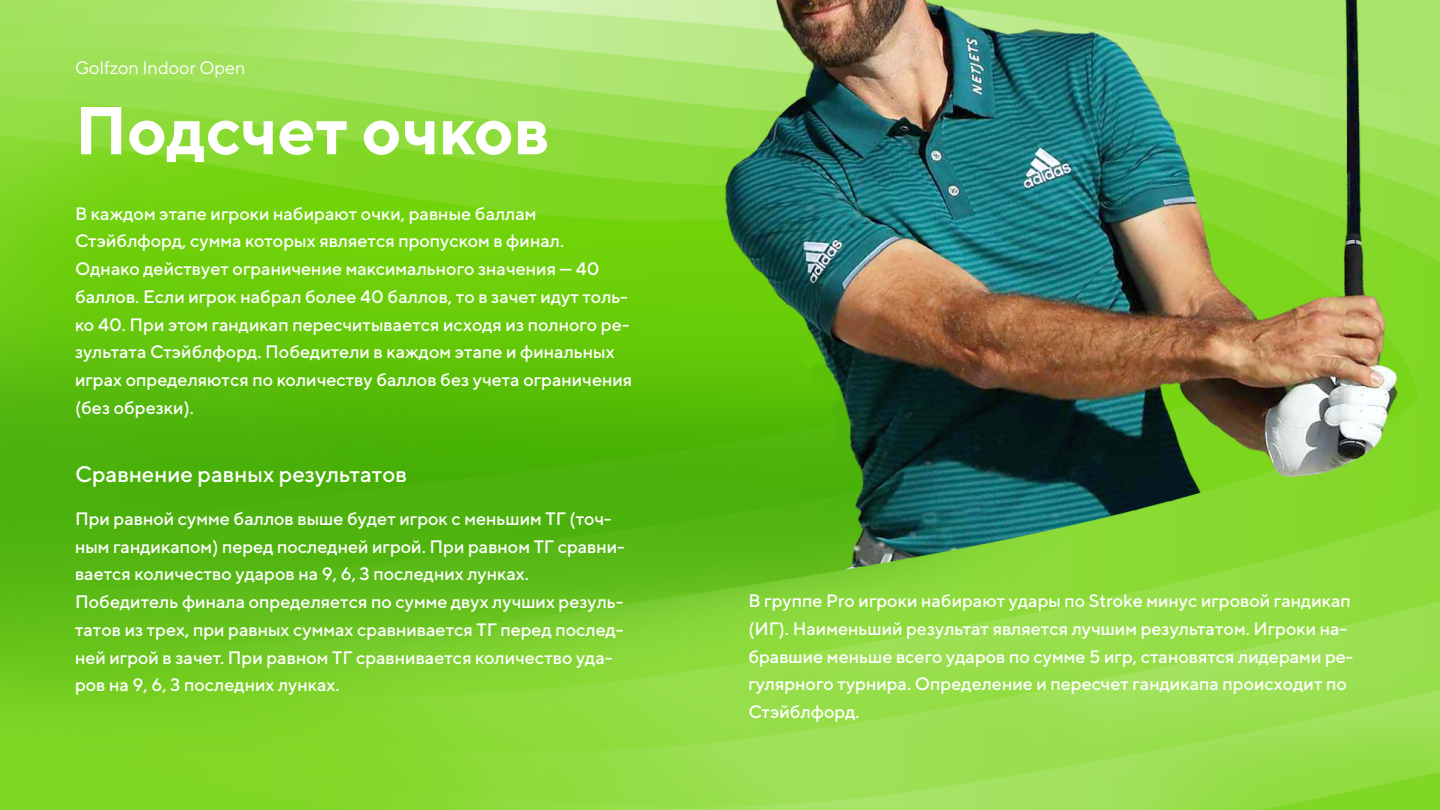
<style>
.page{position:relative;width:1440px;height:810px;background:#fff}
.page>*{position:absolute;margin:0;border:0;box-sizing:border-box;transform-origin:0 0}
.заголовок{font:700 67.5px "TT Norms";color:#fff}
.крупный_текст{font:500 22.5px "TT Norms";color:#fff}
.основной_текст_серый{font:500 18px/27.8px "TT Norms";color:#fff}
.GIO{font:18px "TT Norms";color:#fff}
</style>
<div class="page">
<img style="left:0;top:0;width:1440px;height:810px">
<p class="GIO" style="left:75px;top:57px;width:172px">Golfzon Indoor Open</p>
<p class="заголовок" style="left:75px;top:88px;width:476px">Подсчет очков</p>
<p class="основной_текст_серый" style="left:75px;top:199px;width:559px">В каждом этапе игроки набирают очки, равные баллам Стэйблфорд, сумма которых является пропуском в финал.<br>Однако действует ограничение максимального значения — 40 баллов. Если игрок набрал более 40 баллов, то в зачет идут толь&shy;ко 40. При этом гандикап пересчитывается исходя из полного ре&shy;зультата Стэйблфорд. Победители в каждом этапе и финальных играх определяются по количеству баллов без учета ограничения (без обрезки).</p>
<p class="крупный_текст" style="left:75px;top:460px;width:334px">Сравнение равных результатов</p>
<p class="основной_текст_серый" style="left:75px;top:504px;width:551px">При равной сумме баллов выше будет игрок с меньшим ТГ (точ&shy;ным гандикапом) перед последней игрой. При равном ТГ сравни&shy;вается количество ударов на 9, 6, 3 последних лунках.<br>Победитель финала определяется по сумме двух лучших резуль&shy;татов из трех, при равных суммах сравнивается ТГ перед послед&shy;ней игрой в зачет. При равном ТГ сравнивается количество уда&shy;ров на 9, 6, 3 последних лунках.</p>
<p class="основной_текст_серый" style="left:748px;top:586px;width:606px">В группе Pro игроки набирают удары по Stroke минус игровой гандикап (ИГ). Наименьший результат является лучшим результатом. Игроки на&shy;бравшие меньше всего ударов по сумме 5 игр, становятся лидерами ре&shy;гулярного турнира. Определение и пересчет гандикапа происходит по Стэйблфорд.</p>
</div>
